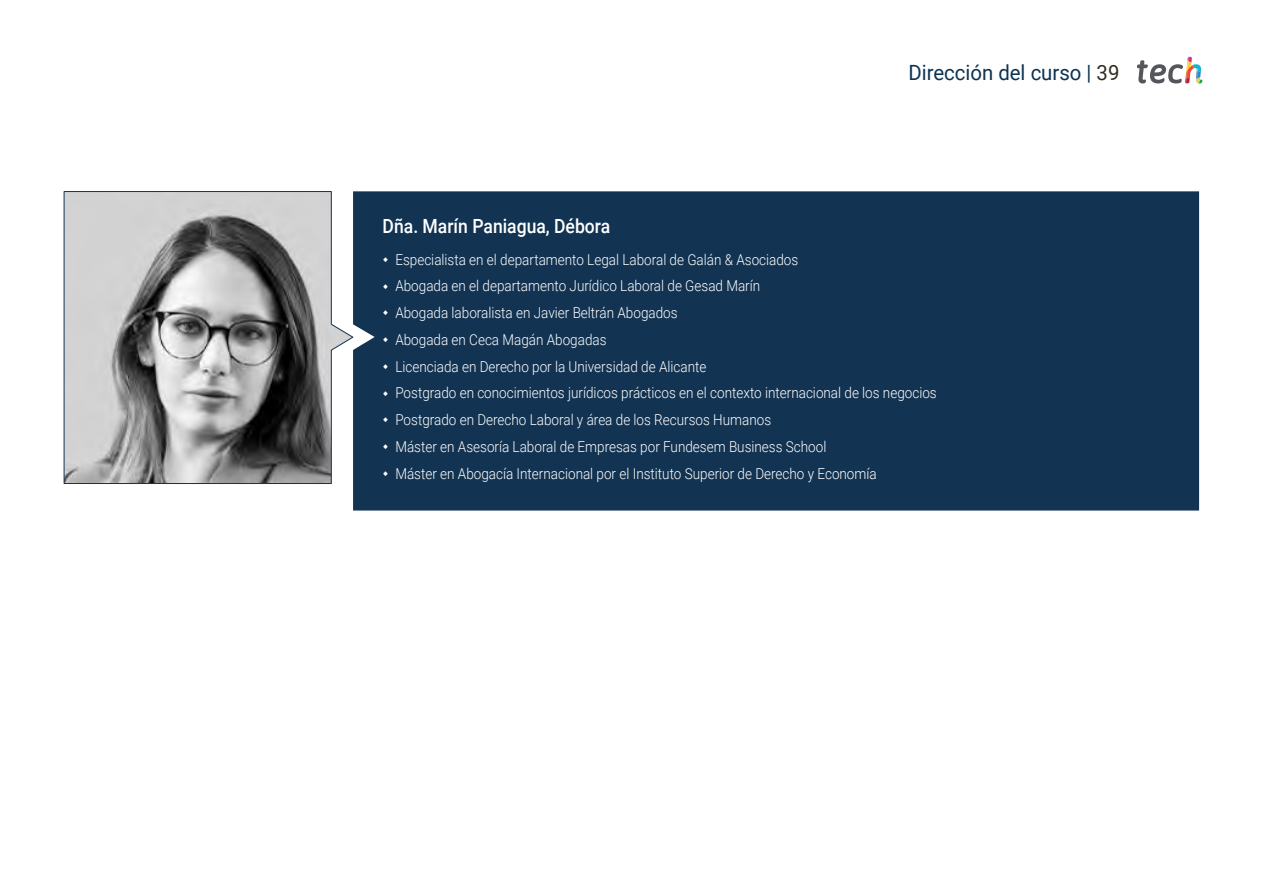
<style>
.page{position:relative;width:1263px;height:893px;background:#fff}
.page>*{position:absolute;margin:0;border:0;box-sizing:border-box;transform-origin:0 0}
.t1{font:21px "Roboto";color:#0d3352}
.t2{font:500 19.5px "Roboto";color:#fff;scale:.9 1}
.t3{font:300 15px/26.7px "Roboto";color:#fff;scale:.9 1}
.s1{color:#312e20}
</style>
<div class="page">
<svg style="left:1137px;top:57px;width:65px;height:27px"></svg>
<div style="left:353px;top:191px;width:846px;height:320px;background:#123352"></div>
<svg style="left:64px;top:191px;width:290px;height:293px;background:#a1a1a1"></svg>
<svg style="left:383px;top:257px;width:5px;height:5px"></svg>
<svg style="left:383px;top:284px;width:5px;height:5px"></svg>
<svg style="left:383px;top:310px;width:5px;height:5px"></svg>
<svg style="left:383px;top:337px;width:5px;height:5px"></svg>
<svg style="left:383px;top:364px;width:5px;height:5px"></svg>
<svg style="left:383px;top:391px;width:5px;height:5px"></svg>
<svg style="left:383px;top:417px;width:5px;height:5px"></svg>
<svg style="left:383px;top:444px;width:5px;height:5px"></svg>
<svg style="left:383px;top:471px;width:5px;height:5px"></svg>
<h1 class="t1" style="left:908px;top:57px;width:213px">Dirección del curso | <span class="s1">39</span></h1>
<h2 class="t2" style="left:383px;top:212px;width:254px">Dña. Marín Paniagua, Débora</h2>
<p class="t3" style="left:395px;top:245px;width:603px">Especialista en el departamento Legal Laboral de Galán &amp; Asociados<br>Abogada en el departamento Jurídico Laboral de Gesad Marín<br>Abogada laboralista en Javier Beltrán Abogados<br>Abogada en Ceca Magán Abogadas<br>Licenciada en Derecho por la Universidad de Alicante<br>Postgrado en conocimientos jurídicos prácticos en el contexto internacional de los negocios Postgrado en Derecho Laboral y área de los Recursos Humanos<br>Máster en Asesoría Laboral de Empresas por Fundesem Business School<br>Máster en Abogacía Internacional por el Instituto Superior de Derecho y Economía</p>
</div>
